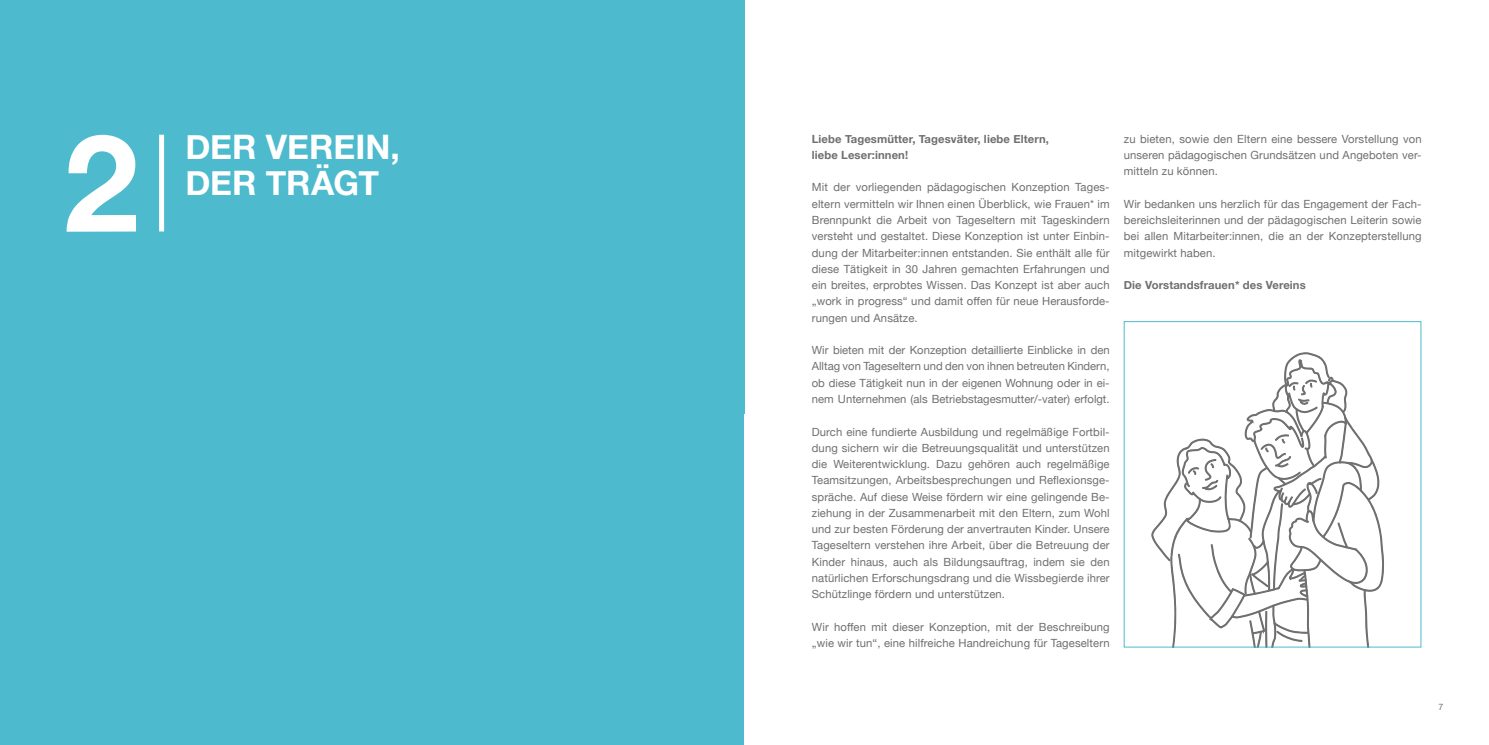
<style>
.page{position:relative;width:1489px;height:745px;background:#fff}
.page>*{position:absolute;margin:0;border:0;box-sizing:border-box;transform-origin:0 0}
.t1{font:700 135.38px "Helvetica Neue";color:#fff}
.t2{font:700 33.75px "Helvetica Neue";color:#fff}
.t3{font:11.25px/16.2px "Helvetica Neue";letter-spacing:.01em;color:#706f6f;text-align:justify}
.t4{font:700 11.25px/16.2px "Helvetica Neue";letter-spacing:.01em;color:#706f6f}
.t5{font:8.75px "Helvetica Neue";color:#706f6f}
</style>
<div class="page">
<div style="left:0;top:0;width:744px;height:744px;background:#4dbacd"></div>
<div style="left:159px;top:135px;width:5px;height:96px;background:#fff"></div>
<div style="left:1123px;top:321px;width:297px;height:326px;border:1px solid #4dbacd"></div>
<svg style="left:1151px;top:352px;width:232px;height:294px"></svg>
<h1 class="t1" style="left:64px;top:108px;width:77px">2</h1>
<h2 class="t2" style="left:185px;top:128px;width:216px">DER VEREIN,</h2>
<h2 class="t2" style="left:185px;top:164px;width:195px">DER TRÄGT</h2>
<p class="t4" style="left:811px;top:130px;width:239px">Liebe Tagesmütter, Tagesväter, liebe Eltern, liebe Leser:innen!</p>
<p class="t3" style="left:811px;top:180px;width:299px">Mit der vorliegenden pädagogischen Konzeption Tages&shy;eltern vermitteln wir Ihnen einen Überblick, wie Frauen* im Brennpunkt die Arbeit von Tageseltern mit Tageskindern versteht und gestaltet. Diese Konzeption ist unter Einbin&shy;dung der Mitarbeiter:innen entstanden. Sie enthält alle für diese Tätigkeit in 30 Jahren gemachten Erfahrungen und ein breites, erprobtes Wissen. Das Konzept ist aber auch „work in progress“ und damit offen für neue Herausforde&shy;rungen und Ansätze.</p>
<p class="t3" style="left:811px;top:342px;width:299px">Wir bieten mit der Konzeption detaillierte Einblicke in den Alltag von Tageseltern und den von ihnen betreuten Kindern, ob diese Tätigkeit nun in der eigenen Wohnung oder in ei&shy;nem Unternehmen (als Betriebstagesmutter/-vater) erfolgt.</p>
<p class="t3" style="left:811px;top:424px;width:299px">Durch eine fundierte Ausbildung und regelmäßige Fortbil&shy;dung sichern wir die Betreuungsqualität und unterstützen die Weiterentwicklung. Dazu gehören auch regelmäßige Teamsitzungen, Arbeitsbesprechungen und Reflexionsge&shy;spräche. Auf diese Weise fördern wir eine gelingende Be&shy;ziehung in der Zusammenarbeit mit den Eltern, zum Wohl und zur besten Förderung der anvertrauten Kinder. Unsere Tageseltern verstehen ihre Arbeit, über die Betreuung der Kinder hinaus, auch als Bildungsauftrag, indem sie den natürlichen Erforschungsdrang und die Wissbegierde ihrer Schützlinge fördern und unterstützen.</p>
<p class="t3" style="left:811px;top:619px;width:299px">Wir hoffen mit dieser Konzeption, mit der Beschreibung „wie wir tun“, eine hilfreiche Handreichung für Tageseltern</p>
<p class="t3" style="left:1123px;top:131px;width:299px">zu bieten, sowie den Eltern eine bessere Vorstellung von unseren pädagogischen Grundsätzen und Angeboten ver&shy;mitteln zu können.</p>
<p class="t3" style="left:1123px;top:196px;width:299px">Wir bedanken uns herzlich für das Engagement der Fach&shy;bereichsleiterinnen und der pädagogischen Leiterin sowie bei allen Mitarbeiter:innen, die an der Konzepterstellung mitgewirkt haben.</p>
<p class="t4" style="left:1123px;top:277px;width:183px">Die Vorstandsfrauen* des Vereins</p>
<p class="t5" style="left:1438px;top:701px;width:6px">7</p>
</div>
